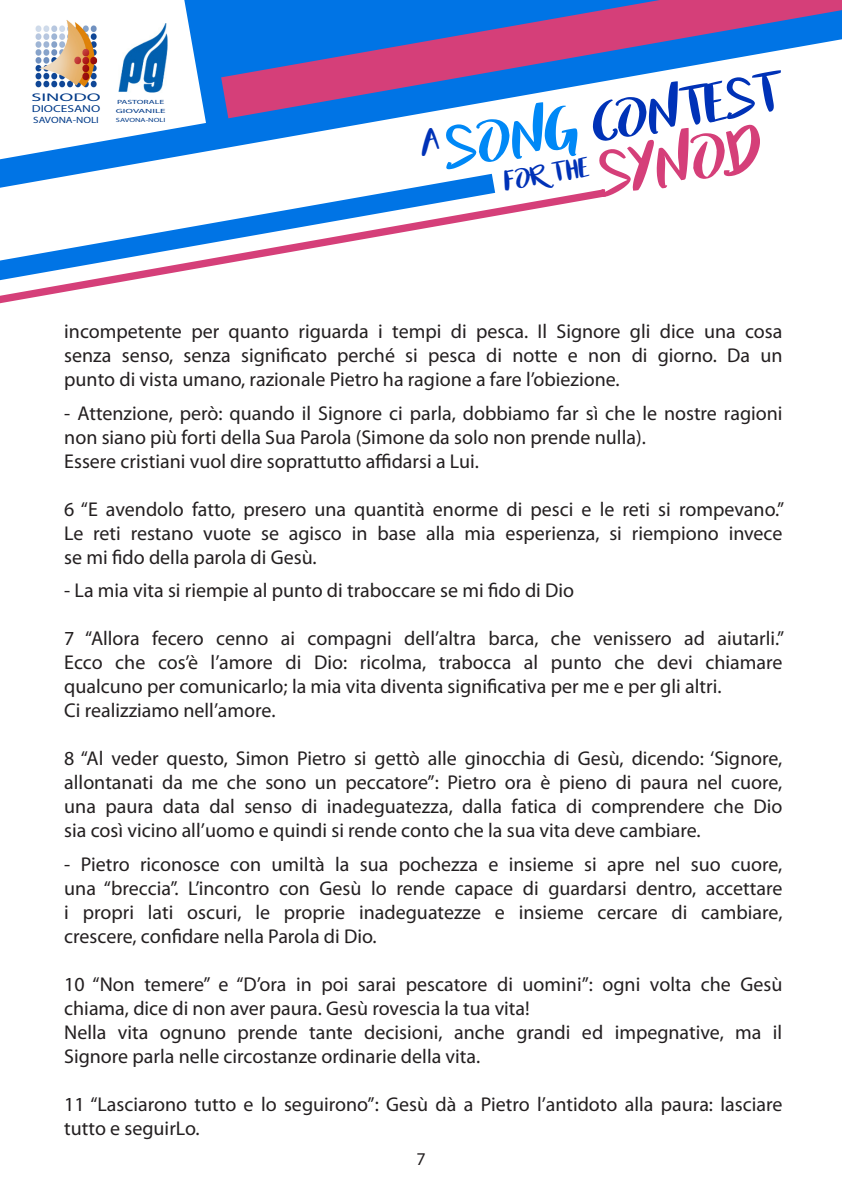
<style>
.page{position:relative;width:842px;height:1191px;background:#fff}
.page>*{position:absolute;margin:0;border:0;box-sizing:border-box;transform-origin:0 0}
.t1{font:46px "Beautyandthe Beast";color:#d53f79;scale:1.42 1}
.t2{font:40px "Beautyandthe Beast";color:#0032b7;scale:1.47 1}
.t3{font:20px/24px "Myriad Pro";color:#231f20;text-align:justify}
.t4{font:20px "Beautyandthe Beast";color:#0032b7;scale:1.41 1}
.t5{font:18px "Myriad Pro";color:#231f20}
.t6{font:11.1px "Myriad Pro";color:#003a88;scale:1.81 1}
.t7{font:10.1px "Myriad Pro";color:#003a88;scale:1.33 1}
.t8{font:9.1px "Myriad Pro";color:#003a88;scale:1.22 1}
.t9{font:6.1px "Myriad Pro";color:#003a88;scale:1.38 1}
.t10{font:6.1px "Myriad Pro";color:#003a88;scale:1.61 1}
.t11{font:6.1px "Myriad Pro";color:#003a88;scale:1.81 1}
.s1{font-size:43px;color:#0088f6}
</style>
<div class="page">
<svg style="left:0;top:0;width:492px;height:174px"></svg>
<svg style="left:0;top:0;width:206px;height:159px"></svg>
<img style="left:26px;top:16px;width:80px;height:81px">
<img style="left:118px;top:23px;width:50px;height:69px">
<svg style="left:0;top:174px;width:495px;height:15px"></svg>
<svg style="left:221px;top:0;width:621px;height:118px"></svg>
<svg style="left:0;top:189px;width:606px;height:114px"></svg>
<svg style="left:418px;top:127px;width:22px;height:29px"></svg>
<p class="t6" style="left:31px;top:90px;width:40px">SINODO</p>
<p class="t7" style="left:32px;top:102px;width:53px">DIOCESANO</p>
<p class="t8" style="left:33px;top:114px;width:55px">SAVONA-NOLI</p>
<p class="t10" style="left:117px;top:98px;width:31px">PASTORALE</p>
<p class="t11" style="left:116px;top:107px;width:29px">GIOVANILE</p>
<p class="t9" style="left:116px;top:116px;width:37px">SAVONA-NOLI</p>
<p class="t2" style="left:441px;top:122px;width:230px;rotate:-10deg"><span class="s1">SONG</span> CONTEST</p>
<p class="t1" style="left:594px;top:144px;width:119px;rotate:-10deg">synod</p>
<p class="t4" style="left:501px;top:167px;width:63px;rotate:-10deg">for the</p>
<p class="t3" style="left:64px;top:319px;width:720px">incompetente per quanto riguarda i tempi di pesca. Il Signore gli dice una cosa senza senso, senza significato perché si pesca di notte e non di giorno. Da un punto di vista umano, razionale Pietro ha ragione a fare l’obiezione.</p>
<p class="t3" style="left:64px;top:400px;width:720px">- Attenzione, però: quando il Signore ci parla, dobbiamo far sì che le nostre ragioni non siano più forti della Sua Parola (Simone da solo non prende nulla).</p>
<p class="t3" style="left:64px;top:448px;width:416px">Essere cristiani vuol dire soprattutto affidarsi a Lui.</p>
<p class="t3" style="left:64px;top:496px;width:721px">6 “E avendolo fatto, presero una quantità enorme di pesci e le reti si rompevano.” Le reti restano vuote se agisco in base alla mia esperienza, si riempiono invece se mi fido della parola di Gesù.</p>
<p class="t3" style="left:64px;top:578px;width:511px">- La mia vita si riempie al punto di traboccare se mi fido di Dio</p>
<p class="t3" style="left:64px;top:626px;width:721px">7 “Allora fecero cenno ai compagni dell’altra barca, che venissero ad aiutarli.” Ecco che cos’è l’amore di Dio: ricolma, trabocca al punto che devi chiamare qualcuno per comunicarlo; la mia vita diventa significativa per me e per gli altri.</p>
<p class="t3" style="left:64px;top:698px;width:213px">Ci realizziamo nell’amore.</p>
<p class="t3" style="left:64px;top:746px;width:720px">8 “Al veder questo, Simon Pietro si gettò alle ginocchia di Gesù, dicendo: ‘Signore, allontanati da me che sono un peccatore”: Pietro ora è pieno di paura nel cuore, una paura data dal senso di inadeguatezza, dalla fatica di comprendere che Dio sia così vicino all’uomo e quindi si rende conto che la sua vita deve cambiare.</p>
<p class="t3" style="left:64px;top:852px;width:720px">- Pietro riconosce con umiltà la sua pochezza e insieme si apre nel suo cuore, una “breccia”. L’incontro con Gesù lo rende capace di guardarsi dentro, accettare i propri lati oscuri, le proprie inadeguatezze e insieme cercare di cambiare, crescere, confidare nella Parola di Dio.</p>
<p class="t3" style="left:64px;top:972px;width:720px">10 “Non temere” e “D’ora in poi sarai pescatore di uomini”: ogni volta che Gesù chiama, dice di non aver paura. Gesù rovescia la tua vita!</p>
<p class="t3" style="left:64px;top:1020px;width:720px">Nella vita ognuno prende tante decisioni, anche grandi ed impegnative, ma il<br>Signore parla nelle circostanze ordinarie della vita.</p>
<p class="t3" style="left:64px;top:1092px;width:720px">11 “Lasciarono tutto e lo seguirono”: Gesù dà a Pietro l’antidoto alla paura: lasciare tutto e seguirLo.</p>
<p class="t5" style="left:416px;top:1147px;width:11px">7</p>
</div>
